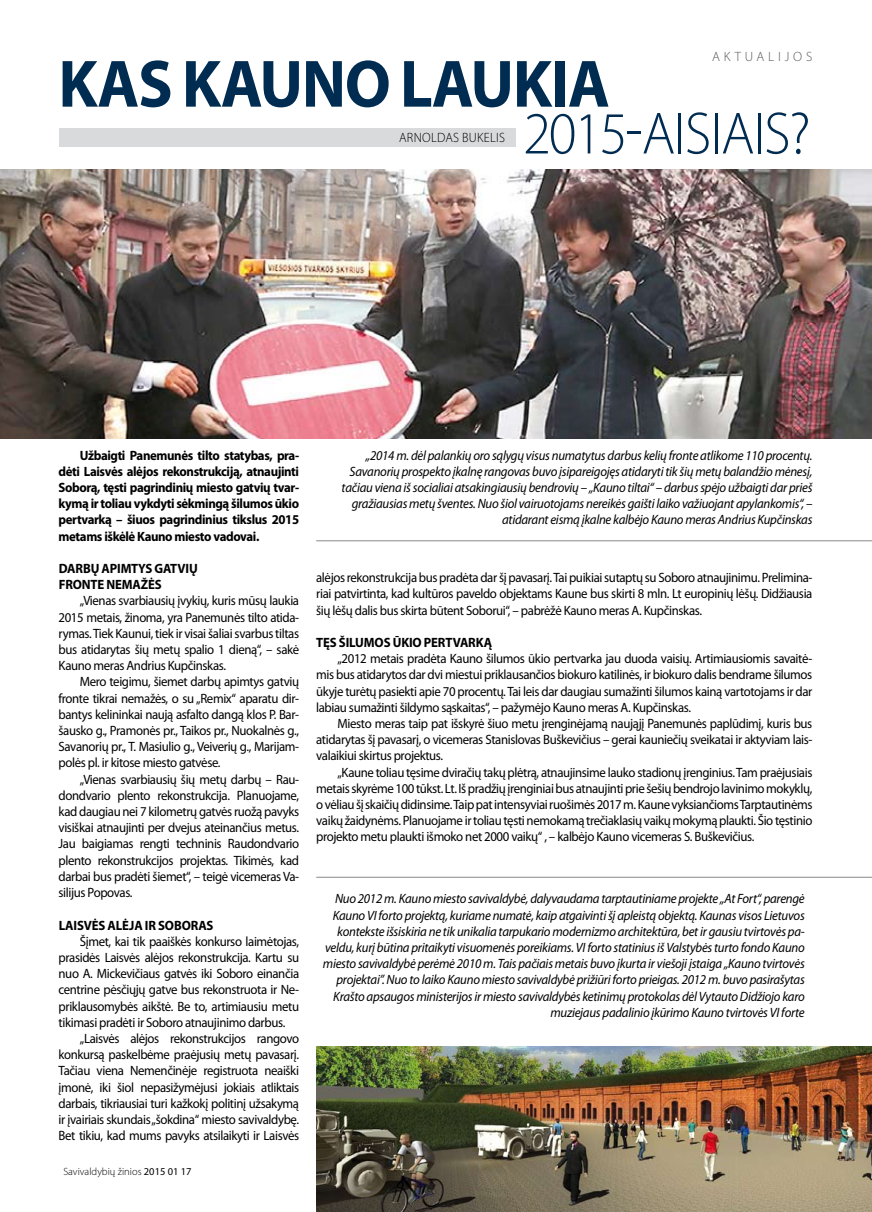
<style>
.page{position:relative;width:872px;height:1212px;background:#fff}
.page>*{position:absolute;margin:0;border:0;box-sizing:border-box;transform-origin:0 0}
.t1{font:700 67.5px "Myriad Pro";letter-spacing:-.02em;color:#002c52;scale:.95 1}
.t2{font:300 60px "Myriad Pro";letter-spacing:-.02em;color:#002c52;scale:.95 1}
.t3{font:13.5px/16.2px "Myriad Pro";letter-spacing:-.03em;color:#000;text-align:justify;scale:.95 1}
.t4{font:italic 13.5px/16.2px "Myriad Pro";letter-spacing:-.02em;color:#000;text-align:right;scale:.95 1}
.t5{font:700 13.5px/16.2px "Myriad Pro";letter-spacing:-.01em;color:#000;text-align:justify;scale:.95 1}
.t6{font:300 13.5px "Myriad Pro";letter-spacing:.02em;color:#000;scale:.95 1}
.t7{font:300 13.5px "Myriad Pro";letter-spacing:.28em;color:#58585a}
.t8{font:300 10.5px "Myriad Pro";color:#000}
.s1{font-weight:400}
</style>
<div class="page">
<svg style="left:401px;top:128px;width:115px;height:19px"></svg>
<div style="left:60px;top:128px;width:455px;height:18px;background:#d9dadb"></div>
<img style="left:316px;top:1047px;width:556px;height:165px">
<img style="left:0;top:169px;width:872px;height:269px">
<hr style="left:316px;top:877px;width:556px;height:1px;background:#878889">
<hr style="left:316px;top:540px;width:556px;height:1px;background:#878889">
<p class="t7" style="left:712px;top:49px;width:102px">AKTUAL IJOS</p>
<h1 class="t1" style="left:58px;top:40px;width:582px">Kas Kauno laukia</h1>
<h2 class="t2" style="left:523px;top:97px;width:304px">2015-AISIAIS?</h2>
<p class="t6" style="left:399px;top:129px;width:113px">ARNOLDAS BUKELIS</p>
<p class="t5" style="left:59px;top:446px;width:255px;text-indent:21px">Užbaigti Panemunės tilto statybas, pra&shy;dėti Laisvės alėjos rekonstrukciją, atnaujinti Soborą, tęsti pagrindinių miesto gatvių tvar&shy;kymą ir toliau vykdyti sėkmingą šilumos ūkio pertvarką – šiuos pagrindinius tikslus 2015 metams iškėlė Kauno miesto vadovai.</p>
<p class="t5" style="left:59px;top:560px;width:148px">Darbų apimtys gatvių fronte nemažės</p>
<p class="t3" style="left:59px;top:593px;width:255px;text-indent:21px">„Vienas svarbiausių įvykių, kuris mūsų laukia 2015 metais, žinoma, yra Panemunės tilto atida&shy;rymas. Tiek Kaunui, tiek ir visai šaliai svarbus tiltas bus atidarytas šių metų spalio 1 dieną“, – sakė Kauno meras Andrius Kupčinskas.</p>
<p class="t3" style="left:59px;top:674px;width:255px;text-indent:21px">Mero teigimu, šiemet darbų apimtys gatvių fronte tikrai nemažės, o su „Remix“ aparatu dir&shy;bantys kelininkai naują asfalto dangą klos P. Bar&shy;šausko g., Pramonės pr., Taikos pr., Nuokalnės g., Savanorių pr., T. Masiulio g., Veiverių g., Marijam&shy;polės pl. ir kitose miesto gatvėse.</p>
<p class="t3" style="left:59px;top:771px;width:255px;text-indent:21px">„Vienas svarbiausių šių metų darbų – Rau&shy;dondvario plento rekonstrukcija. Planuojame, kad daugiau nei 7 kilometrų gatvės ruožą pavyks visiškai atnaujinti per dvejus ateinančius metus.<br>Jau baigiamas rengti techninis Raudondvario plento rekonstrukcijos projektas. Tikimės, kad darbai bus pradėti šiemet“, – teigė vicemeras Va&shy;silijus Popovas.</p>
<p class="t5" style="left:59px;top:916px;width:164px">Laisvės alėja ir Soboras</p>
<p class="t3" style="left:59px;top:933px;width:255px;text-indent:21px">Šįmet, kai tik paaiškės konkurso laimėtojas, prasidės Laisvės alėjos rekonstrukcija. Kartu su nuo A. Mickevičiaus gatvės iki Soboro einančia centrine pėsčiųjų gatve bus rekonstruota ir Ne&shy;priklausomybės aikštė. Be to, artimiausiu metu tikimasi pradėti ir Soboro atnaujinimo darbus.</p>
<p class="t3" style="left:59px;top:1030px;width:255px;text-indent:21px">„Laisvės alėjos rekonstrukcijos rangovo konkursą paskelbėme praėjusių metų pavasarį.<br>Tačiau viena Nemenčinėje registruota neaiški įmonė, iki šiol nepasižymėjusi jokiais atliktais darbais, tikriausiai turi kažkokį politinį užsakymą ir įvairiais skundais „šokdina“ miesto savivaldybę.<br>Bet tikiu, kad mums pavyks atsilaikyti ir Laisvės</p>
<p class="t8" style="left:63px;top:1165px;width:130px">SAVIVALDYBIŲ ŽINIOS <span class="s1">2015 01 17</span></p>
<p class="t4" style="left:342px;top:447px;width:497px">„2014 m. dėl palankių oro sąlygų visus numatytus darbus kelių fronte atlikome 110 procentų.<br>Savanorių prospekto įkalnę rangovas buvo įsipareigojęs atidaryti tik šių metų balandžio mėnesį, tačiau viena iš socialiai atsakingiausių bendrovių – „Kauno tiltai“ – darbus spėjo užbaigti dar prieš gražiausias metų šventes. Nuo šiol vairuotojams nereikės gaišti laiko važiuojant apylankomis“, – atidarant eismą įkalne kalbėjo Kauno meras Andrius Kupčinskas</p>
<p class="t3" style="left:316px;top:569px;width:524px">alėjos rekonstrukcija bus pradėta dar šį pavasarį. Tai puikiai sutaptų su Soboro atnaujinimu. Prelimina&shy;riai patvirtinta, kad kultūros paveldo objektams Kaune bus skirti 8 mln. Lt europinių lėšų. Didžiausia šių lėšų dalis bus skirta būtent Soborui“, – pabrėžė Kauno meras A. Kupčinskas.</p>
<p class="t5" style="left:316px;top:634px;width:187px">Tęs šilumos ūkio pertvarką</p>
<p class="t3" style="left:316px;top:650px;width:524px;text-indent:21px">„2012 metais pradėta Kauno šilumos ūkio pertvarka jau duoda vaisių. Artimiausiomis savaitė&shy;mis bus atidarytos dar dvi miestui priklausančios biokuro katilinės, ir biokuro dalis bendrame šilumos ūkyje turėtų pasiekti apie 70 procentų. Tai leis dar daugiau sumažinti šilumos kainą vartotojams ir dar labiau sumažinti šildymo sąskaitas“, – pažymėjo Kauno meras A. Kupčinskas.</p>
<p class="t3" style="left:316px;top:715px;width:524px;text-indent:21px">Miesto meras taip pat išskyrė šiuo metu įrenginėjamą naująjį Panemunės paplūdimį, kuris bus atidarytas šį pavasarį, o vicemeras Stanislovas Buškevičius – gerai kauniečių sveikatai ir aktyviam lais&shy;valaikiui skirtus projektus.</p>
<p class="t3" style="left:316px;top:764px;width:524px;text-indent:21px">„Kaune toliau tęsime dviračių takų plėtrą, atnaujinsime lauko stadionų įrenginius. Tam praėjusiais metais skyrėme 100 tūkst. Lt. Iš pradžių įrenginiai bus atnaujinti prie šešių bendrojo lavinimo mokyklų, o vėliau šį skaičių didinsime. Taip pat intensyviai ruošimės 2017 m. Kaune vyksiančioms Tarptautinėms vaikų žaidynėms. Planuojame ir toliau tęsti nemokamą trečiaklasių vaikų mokymą plaukti. Šio tęstinio projekto metu plaukti išmoko net 2000 vaikų“ , – kalbėjo Kauno vicemeras S. Buškevičius.</p>
<p class="t4" style="left:323px;top:890px;width:509px">Nuo 2012 m. Kauno miesto savivaldybė, dalyvaudama tarptautiniame projekte „At Fort“, parengė Kauno VI forto projektą, kuriame numatė, kaip atgaivinti šį apleistą objektą. Kaunas visos Lietuvos kontekste išsiskiria ne tik unikalia tarpukario modernizmo architektūra, bet ir gausiu tvirtovės pa&shy;veldu, kurį būtina pritaikyti visuomenės poreikiams. VI forto statinius iš Valstybės turto fondo Kauno miesto savivaldybė perėmė 2010 m. Tais pačiais metais buvo įkurta ir viešoji įstaiga „Kauno tvirtovės projektai”. Nuo to laiko Kauno miesto savivaldybė prižiūri forto prieigas. 2012 m. buvo pasirašytas Krašto apsaugos ministerijos ir miesto savivaldybės ketinimų protokolas dėl Vytauto Didžiojo karo muziejaus padalinio įkūrimo Kauno tvirtovės VI forte</p>
</div>
